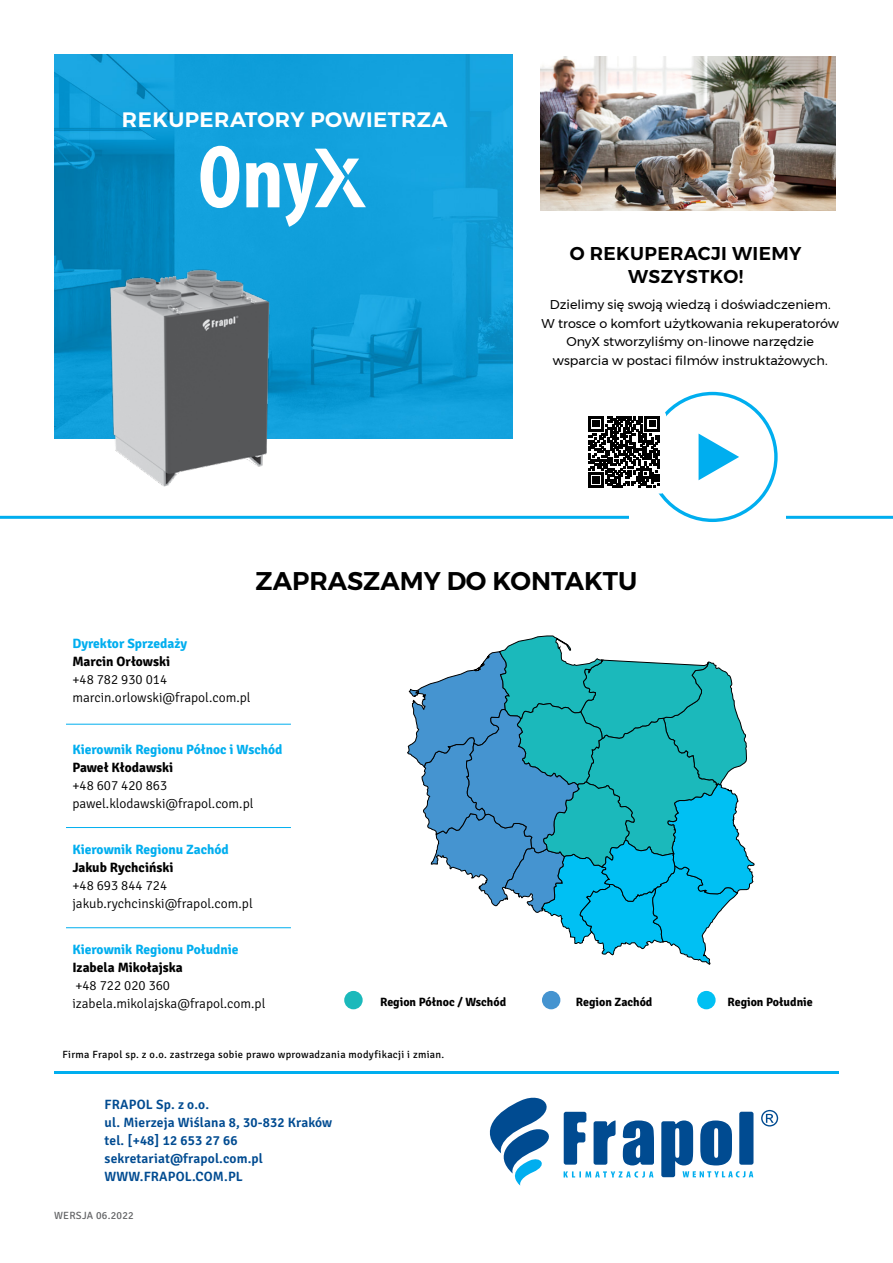
<style>
.page{position:relative;width:893px;height:1263px;background:#fff}
.page>*{position:absolute;margin:0;border:0;box-sizing:border-box;transform-origin:0 0}
.t1{font:600 25.5px "Montserrat";color:#000}
.t2{font:600 20.85px "Montserrat";letter-spacing:.02em;color:#fff}
.t3{font:600 18.45px/23.1px "Montserrat";letter-spacing:.02em;color:#000;text-align:center}
.t4{font:300 13.5px/18px "Signika";color:#000}
.t5{font:600 13.5px/18px "Signika";letter-spacing:.01em;color:#004b91}
.t6{font:700 13.5px "Signika";color:#00aeef}
.t7{font:700 13.5px "Signika";color:#000}
.t8{font:12.75px/18.5px "Montserrat";color:#000;text-align:center}
.t9{font:700 12px "Signika";color:#000}
.t10{font:10.5px "Signika";letter-spacing:.03em;color:#000}
.t11{font:10.5px "Signika";letter-spacing:.025em;color:#636466}
</style>
<div class="page">
<hr style="left:0;top:516px;width:893px;height:3px;background:#00aeef">
<svg style="left:489px;top:1097px;width:289px;height:89px"></svg>
<hr style="left:54px;top:1071px;width:785px;height:3px;background:#00aeef">
<hr style="left:66px;top:724px;width:225px;height:1px;background:#00aeef">
<hr style="left:66px;top:827px;width:225px;height:1px;background:#00aeef">
<hr style="left:66px;top:927px;width:225px;height:1px;background:#00aeef">
<svg style="left:407px;top:635px;width:348px;height:330px"></svg>
<div style="left:542px;top:991px;width:18px;height:18px;background:#4594d0;border-radius:50%"></div>
<div style="left:344px;top:991px;width:19px;height:18px;background:#1bb9bb;border-radius:50%"></div>
<div style="left:697px;top:991px;width:19px;height:18px;background:#00c0f3;border-radius:50%"></div>
<img style="left:54px;top:54px;width:458px;height:384px">
<svg style="left:200px;top:146px;width:39px;height:62px"></svg>
<svg style="left:246px;top:149px;width:120px;height:78px"></svg>
<img style="left:54px;top:259px;width:229px;height:228px">
<img style="left:540px;top:57px;width:295px;height:154px">
<div style="left:629px;top:507px;width:157px;height:18px;background:#fff"></div>
<div style="left:647px;top:392px;width:131px;height:130px;border:3px solid #00aeef;border-radius:50%"></div>
<svg style="left:699px;top:434px;width:40px;height:46px"></svg>
<svg style="left:588px;top:408px;width:81px;height:85px"></svg>
<h2 class="t2" style="left:122px;top:103px;width:327px">REKUPERATORY POWIETRZA</h2>
<h3 class="t3" style="left:570px;top:242px;width:233px">O REKUPERACJI WIEMY<br>WSZYSTKO!</h3>
<p class="t8" style="left:542px;top:295px;width:299px">Dzielimy się swoją wiedzą i doświadczeniem.<br>W trosce o komfort użytkowania rekuperatorów OnyX stworzyliśmy on-linowe narzędzie wsparcia w postaci filmów instruktażowych.</p>
<h1 class="t1" style="left:256px;top:561px;width:383px">ZAPRASZAMY DO KONTAKTU</h1>
<p class="t6" style="left:72px;top:636px;width:116px">Dyrektor Sprzedaży</p>
<p class="t7" style="left:72px;top:654px;width:99px">Marcin Orłowski</p>
<p class="t4" style="left:72px;top:671px;width:180px">+48 782 930 014 marcin.orlowski@frapol.com.pl</p>
<p class="t6" style="left:72px;top:741px;width:212px">Kierownik Regionu Północ i Wschód</p>
<p class="t7" style="left:72px;top:759px;width:102px">Paweł Kłodawski</p>
<p class="t4" style="left:72px;top:776px;width:183px">+48 607 420 863 pawel.klodawski@frapol.com.pl</p>
<p class="t6" style="left:72px;top:842px;width:158px">Kierownik Regionu Zachód</p>
<p class="t7" style="left:72px;top:860px;width:103px">Jakub Rychciński</p>
<p class="t4" style="left:72px;top:877px;width:182px">+48 693 844 724 jakub.rychcinski@frapol.com.pl</p>
<p class="t6" style="left:72px;top:941px;width:168px">Kierownik Regionu Południe</p>
<p class="t7" style="left:72px;top:959px;width:112px">Izabela Mikołajska</p>
<p class="t4" style="left:72px;top:976px;width:195px">+48 722 020 360 izabela.mikolajska@frapol.com.pl</p>
<p class="t9" style="left:380px;top:994px;width:127px">Region Północ / Wschód</p>
<p class="t9" style="left:576px;top:994px;width:78px">Region Zachód</p>
<p class="t9" style="left:728px;top:994px;width:87px">Region Południe</p>
<p class="t10" style="left:62px;top:1049px;width:383px">Firma Frapol sp. z o.o. zastrzega sobie prawo wprowadzania modyfikacji i zmian.</p>
<p class="t5" style="left:105px;top:1095px;width:229px">FRAPOL Sp. z o.o.<br>ul. Mierzeja Wiślana 8, 30-832 Kraków tel. [+48] 12 653 27 66 sekretariat@frapol.com.pl<br>WWW.FRAPOL.COM.PL</p>
<p class="t11" style="left:54px;top:1210px;width:81px">WERSJA 06.2022</p>
</div>
